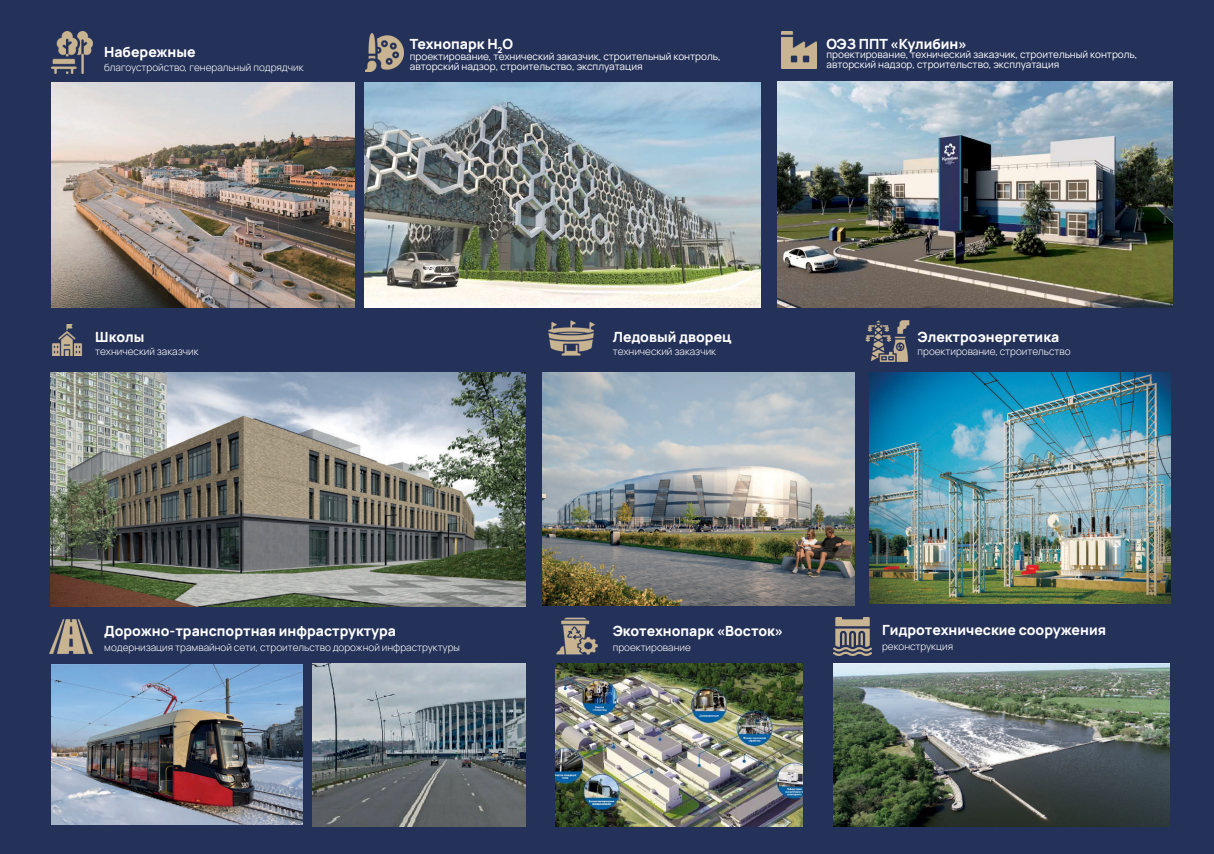
<style>
.page{position:relative;width:1214px;height:854px;background:#fff}
.page>*{position:absolute;margin:0;border:0;box-sizing:border-box;transform-origin:0 0}
.t1{font:800 14px "Manrope";color:#fff}
.t2{font:10px/10px "Manrope";color:#fff}
.t3{font:300 10px "Manrope";color:#fff}
</style>
<div class="page">
<div style="left:0;top:0;width:1213px;height:853px;background:#243158"></div>
<img style="left:52px;top:324px;width:30px;height:31px">
<img style="left:777px;top:81px;width:395px;height:226px">
<img style="left:781px;top:32px;width:35px;height:37px">
<img style="left:548px;top:320px;width:46px;height:36px">
<img style="left:365px;top:33px;width:38px;height:38px">
<img style="left:49px;top:619px;width:44px;height:35px">
<img style="left:51px;top:32px;width:42px;height:42px">
<img style="left:51px;top:82px;width:303px;height:225px">
<img style="left:865px;top:320px;width:44px;height:42px">
<img style="left:51px;top:372px;width:474px;height:233px">
<img style="left:542px;top:372px;width:312px;height:233px">
<img style="left:365px;top:82px;width:395px;height:225px">
<img style="left:869px;top:372px;width:300px;height:231px">
<img style="left:556px;top:617px;width:42px;height:38px">
<img style="left:833px;top:663px;width:336px;height:163px">
<img style="left:833px;top:617px;width:38px;height:37px">
<img style="left:313px;top:663px;width:212px;height:163px">
<img style="left:51px;top:664px;width:252px;height:160px">
<img style="left:555px;top:663px;width:247px;height:163px">
<h1 class="t1" style="left:104px;top:42px;width:93px">Набережные</h1>
<p class="t3" style="left:104px;top:60px;width:201px">благоустройство, генеральный подрядчик</p>
<h1 class="t1" style="left:104px;top:44px;width:93px">Набережные</h1>
<p class="t3" style="left:104px;top:62px;width:201px">благоустройство, генеральный подрядчик</p>
<h1 class="t1" style="left:410px;top:34px;width:105px">Технопарк H<sub>2</sub>O</h1>
<h1 class="t1" style="left:410px;top:36px;width:105px">Технопарк H<sub>2</sub>O</h1>
<p class="t2" style="left:410px;top:51px;width:312px">проектирование, технический заказчик, строительный контроль, авторский надзор, строительство, эксплуатация</p>
<p class="t2" style="left:410px;top:53px;width:312px">проектирование, технический заказчик, строительный контроль, авторский надзор, строительство, эксплуатация</p>
<h1 class="t1" style="left:826px;top:34px;width:142px">ОЭЗ ППТ «Кулибин»</h1>
<h1 class="t1" style="left:826px;top:36px;width:142px">ОЭЗ ППТ «Кулибин»</h1>
<p class="t2" style="left:826px;top:49px;width:312px">проектирование, технический заказчик, строительный контроль, авторский надзор, строительство, эксплуатация</p>
<p class="t2" style="left:826px;top:51px;width:269px">проектирование, технический заказчик, строительство, строительный контроль, эксплуатация</p>
<h1 class="t1" style="left:95px;top:327px;width:51px">Школы</h1>
<p class="t3" style="left:95px;top:344px;width:105px">технический заказчик</p>
<h1 class="t1" style="left:95px;top:328px;width:51px">Школы</h1>
<p class="t3" style="left:95px;top:346px;width:105px">технический заказчик</p>
<h1 class="t1" style="left:612px;top:327px;width:120px">Ледовый дворец</h1>
<p class="t3" style="left:612px;top:344px;width:105px">технический заказчик</p>
<h1 class="t1" style="left:612px;top:328px;width:120px">Ледовый дворец</h1>
<p class="t3" style="left:612px;top:346px;width:105px">технический заказчик</p>
<h1 class="t1" style="left:917px;top:327px;width:143px">Электроэнергетика</h1>
<p class="t3" style="left:917px;top:344px;width:154px">проектирование, строительство</p>
<h1 class="t1" style="left:917px;top:328px;width:143px">Электроэнергетика</h1>
<p class="t3" style="left:917px;top:346px;width:154px">проектирование, строительство</p>
<h1 class="t1" style="left:104px;top:621px;width:293px">Дорожно-транспортная инфраструктура</h1>
<p class="t3" style="left:104px;top:640px;width:357px">модернизация трамвайной сети, строительство дорожной инфраструктуры</p>
<h1 class="t1" style="left:104px;top:623px;width:293px">Дорожно-транспортная инфраструктура</h1>
<p class="t3" style="left:104px;top:642px;width:365px">модернизация трамвайной сети, строительство дорог, технический заказчик</p>
<h1 class="t1" style="left:612px;top:621px;width:172px">Экотехнопарк «Восток»</h1>
<p class="t3" style="left:612px;top:640px;width:79px">проектирование</p>
<h1 class="t1" style="left:612px;top:623px;width:172px">Экотехнопарк «Восток»</h1>
<p class="t3" style="left:612px;top:642px;width:79px">проектирование</p>
<h1 class="t1" style="left:881px;top:620px;width:225px">Гидротехнические сооружения</h1>
<p class="t3" style="left:881px;top:639px;width:72px">реконструкция</p>
</div>
